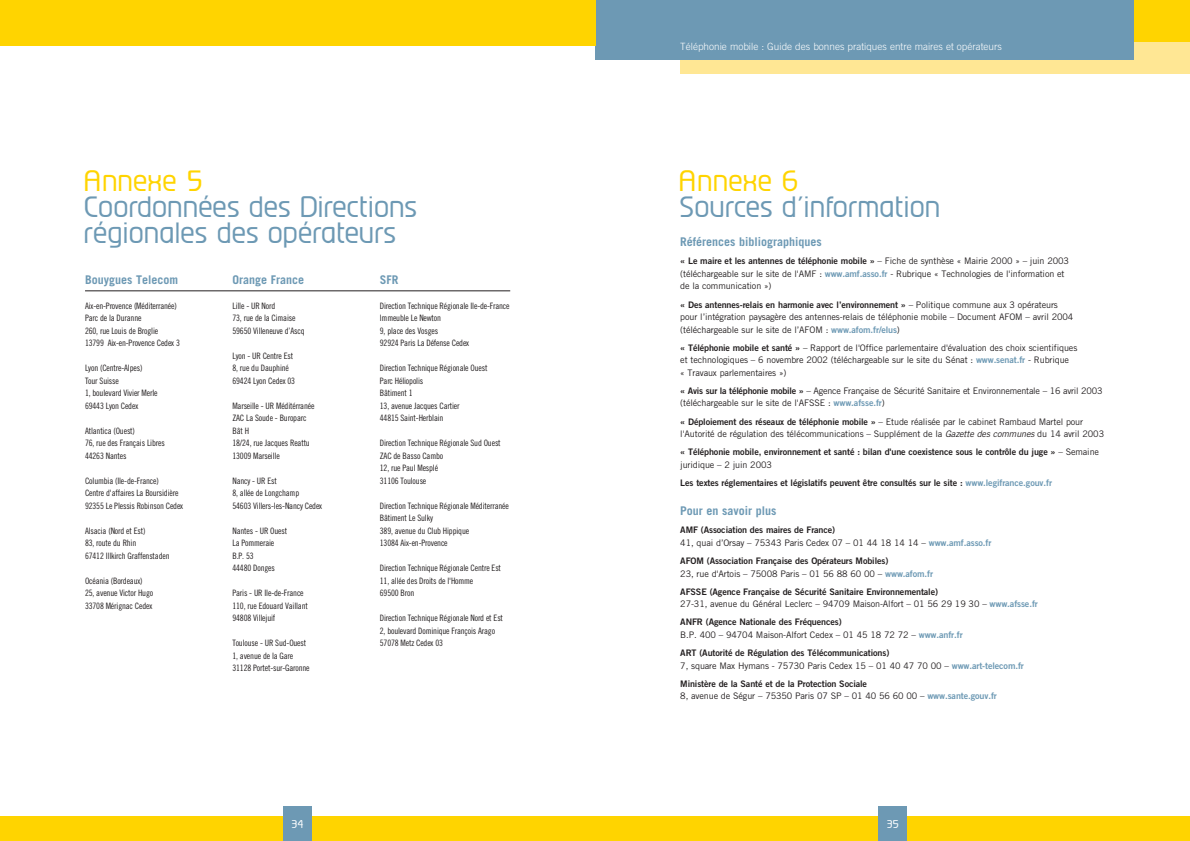
<style>
.page{position:relative;width:1190px;height:841px;background:#fff}
.page>*{position:absolute;margin:0;border:0;box-sizing:border-box;transform-origin:0 0}
.t1{font:26px/26px "Prosper";letter-spacing:.025em;color:#6d99b4}
.t2{font:26px "Prosper";letter-spacing:.025em;color:#ffd400}
.t3{font:700 12px "Trade Gothic LT Std";color:#6d99b4}
.t4{font:300 10px "Trade Gothic LT Std";color:#fff}
.t5{font:10px "Prosper";color:#fff}
.t6{font:9px/12.5px "Trade Gothic LT Std";letter-spacing:-.01em;color:#231f20}
.t7{font:9px "Trade Gothic LT Std Bd 2";letter-spacing:-.01em;color:#231f20}
.t8{font:8.8px/12.5px "Trade Gothic LT Std Cn 18";letter-spacing:-.02em;color:#231f20}
.s1{font-family:"Trade Gothic LT Std"}
.s2{font-family:"Trade Gothic LT Std Bd 2";color:#6d99b4}
.s3{font-family:"Trade Gothic LT Std Bd 2"}
.s4{font-style:italic}
.s5{color:#6d99b4}
</style>
<div class="page">
<div style="left:595px;top:0;width:595px;height:45px;background:#ffd400"></div>
<div style="left:595px;top:816px;width:595px;height:25px;background:#ffd400"></div>
<div style="left:879px;top:806px;width:28px;height:35px;background:#6d99b4"></div>
<div style="left:680px;top:43px;width:510px;height:31px;background:#ffe794"></div>
<div style="left:595px;top:0;width:539px;height:60px;background:#6d99b4"></div>
<div style="left:0;top:0;width:595px;height:45px;background:#ffd400"></div>
<div style="left:0;top:816px;width:595px;height:25px;background:#ffd400"></div>
<div style="left:283px;top:806px;width:29px;height:35px;background:#6d99b4"></div>
<hr style="left:85px;top:291px;width:425px;height:1px;background:#231f20">
<h1 class="t2" style="left:85px;top:169px;width:119px">Annexe 5</h1>
<h1 class="t1" style="left:85px;top:195px;width:334px">Coordonnées des Directions régionales des opérateurs</h1>
<h2 class="t3" style="left:85px;top:275px;width:94px">Bouygues Telecom</h2>
<p class="t8" style="left:85px;top:300px;width:96px">Aix-en-Provence (Méditerranée)<br>Parc de la Duranne<br>260, rue Louis de Broglie<br>13799 Aix-en-Provence Cedex 3</p>
<p class="t8" style="left:85px;top:363px;width:74px">Lyon (Centre-Alpes)<br>Tour Suisse<br>1, boulevard Vivier Merle<br>69443 Lyon Cedex</p>
<p class="t8" style="left:85px;top:425px;width:81px">Atlantica (Ouest)<br>76, rue des Français Libres<br>44263 Nantes</p>
<p class="t8" style="left:85px;top:475px;width:100px">Columbia (Ile-de-France)<br>Centre d'affaires La Boursidière<br>92355 Le Plessis Robinson Cedex</p>
<p class="t8" style="left:85px;top:525px;width:86px">Alsacia (Nord et Est)<br>83, route du Rhin<br>67412 Illkirch Graffenstaden</p>
<p class="t8" style="left:85px;top:575px;width:70px">Océania (Bordeaux)<br>25, avenue Victor Hugo<br>33708 Mérignac Cedex</p>
<h2 class="t3" style="left:232px;top:275px;width:73px">Orange France</h2>
<p class="t8" style="left:232px;top:300px;width:74px">Lille - UR Nord<br>73, rue de la Cimaise<br>59650 Villeneuve d’Ascq</p>
<p class="t8" style="left:232px;top:350px;width:64px">Lyon - UR Centre Est<br>8, rue du Dauphiné<br>69424 Lyon Cedex 03</p>
<p class="t8" style="left:232px;top:400px;width:84px">Marseille - UR Méditérranée<br>ZAC La Soude - Buroparc<br>Bât H<br>18/24, rue Jacques Reattu<br>13009 Marseille</p>
<p class="t8" style="left:232px;top:475px;width:91px">Nancy - UR Est<br>8, allée de Longchamp<br>54603 Villers-les-Nancy Cedex</p>
<p class="t8" style="left:232px;top:525px;width:56px">Nantes - UR Ouest<br>La Pommeraie<br>B.P. 53<br>44480 Donges</p>
<p class="t8" style="left:232px;top:588px;width:77px">Paris - UR Ile-de-France<br>110, rue Edouard Vaillant<br>94808 Villejuif</p>
<p class="t8" style="left:232px;top:638px;width:79px">Toulouse - UR Sud-Ouest<br>1, avenue de la Gare<br>31128 Portet-sur-Garonne</p>
<h2 class="t3" style="left:380px;top:275px;width:20px">SFR</h2>
<p class="t8" style="left:380px;top:300px;width:131px">Direction Technique Régionale Ile-de-France<br>Immeuble Le Newton<br>9, place des Vosges<br>92924 Paris La Défense Cedex</p>
<p class="t8" style="left:380px;top:363px;width:109px">Direction Technique Régionale Ouest<br>Parc Héliopolis<br>Bâtiment 1<br>13, avenue Jacques Cartier<br>44815 Saint-Herblain</p>
<p class="t8" style="left:380px;top:438px;width:122px">Direction Technique Régionale Sud Ouest<br>ZAC de Basso Cambo<br>12, rue Paul Mesplé<br>31106 Toulouse</p>
<p class="t8" style="left:380px;top:500px;width:131px">Direction Technique Régionale Méditerranée<br>Bâtiment Le Sulky<br>389, avenue du Club Hippique<br>13084 Aix-en-Provence</p>
<p class="t8" style="left:380px;top:563px;width:123px">Direction Technique Régionale Centre Est<br>11, allée des Droits de l'Homme<br>69500 Bron</p>
<p class="t8" style="left:380px;top:613px;width:125px">Direction Technique Régionale Nord et Est<br>2, boulevard Dominique François Arago<br>57078 Metz Cedex 03</p>
<p class="t5" style="left:291px;top:820px;width:14px">34</p>
<p class="t4" style="left:680px;top:43px;width:323px">Téléphonie mobile : Guide des bonnes pratiques entre maires et opérateurs</p>
<h1 class="t2" style="left:680px;top:169px;width:120px">Annexe 6</h1>
<h1 class="t1" style="left:680px;top:195px;width:262px">Sources d’information</h1>
<h2 class="t3" style="left:680px;top:238px;width:143px">Références bibliographiques</h2>
<p class="t7" style="left:680px;top:258px;width:390px">« Le maire et les antennes de téléphonie mobile » <span class="s1">– Fiche de synthèse « Mairie 2000 » – juin 2003</span></p>
<p class="t6" style="left:680px;top:268px;width:386px">(téléchargeable sur le site de l'AMF : <span class="s2">www.amf.asso.fr</span> - Rubrique « Technologies de l'information et de la communication »)</p>
<p class="t7" style="left:680px;top:301px;width:379px">« Des antennes-relais en harmonie avec l’environnement » <span class="s1">– Politique commune aux 3 opérateurs</span></p>
<p class="t6" style="left:680px;top:312px;width:395px">pour l’intégration paysagère des antennes-relais de téléphonie mobile – Document AFOM – avril 2004 (téléchargeable sur le site de l’AFOM : <span class="s2">www.afom.fr/elus</span>)</p>
<p class="t6" style="left:680px;top:342px;width:399px"><span class="s3">« Téléphonie mobile et santé »</span> – Rapport de l'Office parlementaire d'évaluation des choix scientifiques et technologiques – 6 novembre 2002 (téléchargeable sur le site du Sénat : <span class="s2">www.senat.fr</span> - Rubrique<br>« Travaux parlementaires »)</p>
<p class="t6" style="left:680px;top:385px;width:424px"><span class="s3">« Avis sur la téléphonie mobile »</span> – Agence Française de Sécurité Sanitaire et Environnementale – 16 avril 2003 (téléchargeable sur le site de l'AFSSE : <span class="s2">www.afsse.fr</span>)</p>
<p class="t6" style="left:680px;top:416px;width:425px"><span class="s3">« Déploiement des réseaux de téléphonie mobile »</span> – Etude réalisée par le cabinet Rambaud Martel pour l'Autorité de régulation des télécommunications – Supplément de la <span class="s4">Gazette des communes</span> du 14 avril 2003</p>
<p class="t7" style="left:680px;top:449px;width:420px">« Téléphonie mobile, environnement et santé : bilan d'une coexistence sous le contrôle du juge » <span class="s1">– Semaine</span></p>
<p class="t6" style="left:680px;top:459px;width:93px">juridique – 2 juin 2003</p>
<p class="t7" style="left:680px;top:479px;width:373px">Les textes réglementaires et législatifs peuvent être consultés sur le site : <span class="s5">www.legifrance.gouv.fr</span></p>
<h2 class="t3" style="left:680px;top:507px;width:98px">Pour en savoir plus</h2>
<p class="t7" style="left:680px;top:527px;width:156px">AMF (Association des maires de France)</p>
<p class="t6" style="left:680px;top:537px;width:313px">41, quai d’Orsay – 75343 Paris Cedex 07 – 01 44 18 14 14 – <span class="s2">www.amf.asso.fr</span></p>
<p class="t7" style="left:680px;top:558px;width:210px">AFOM (Association Française des Opérateurs Mobiles)</p>
<p class="t6" style="left:680px;top:568px;width:254px">23, rue d'Artois – 75008 Paris – 01 56 88 60 00 – <span class="s2">www.afom.fr</span></p>
<p class="t7" style="left:680px;top:588px;width:259px">AFSSE (Agence Française de Sécurité Sanitaire Environnementale)</p>
<p class="t6" style="left:680px;top:599px;width:359px">27-31, avenue du Général Leclerc – 94709 Maison-Alfort – 01 56 29 19 30 – <span class="s2">www.afsse.fr</span></p>
<p class="t7" style="left:680px;top:619px;width:163px">ANFR (Agence Nationale des Fréquences)</p>
<p class="t6" style="left:680px;top:629px;width:284px">B.P. 400 – 94704 Maison-Alfort Cedex – 01 45 18 72 72 – <span class="s2">www.anfr.fr</span></p>
<p class="t7" style="left:680px;top:650px;width:211px">ART (Autorité de Régulation des Télécommunications)</p>
<p class="t6" style="left:680px;top:660px;width:345px">7, square Max Hymans - 75730 Paris Cedex 15 – 01 40 47 70 00 – <span class="s2">www.art-telecom.fr</span></p>
<p class="t7" style="left:680px;top:680px;width:188px">Ministère de la Santé et de la Protection Sociale</p>
<p class="t6" style="left:680px;top:691px;width:318px">8, avenue de Ségur – 75350 Paris 07 SP – 01 40 56 60 00 – <span class="s2">www.sante.gouv.fr</span></p>
<p class="t5" style="left:887px;top:820px;width:14px">35</p>
</div>
